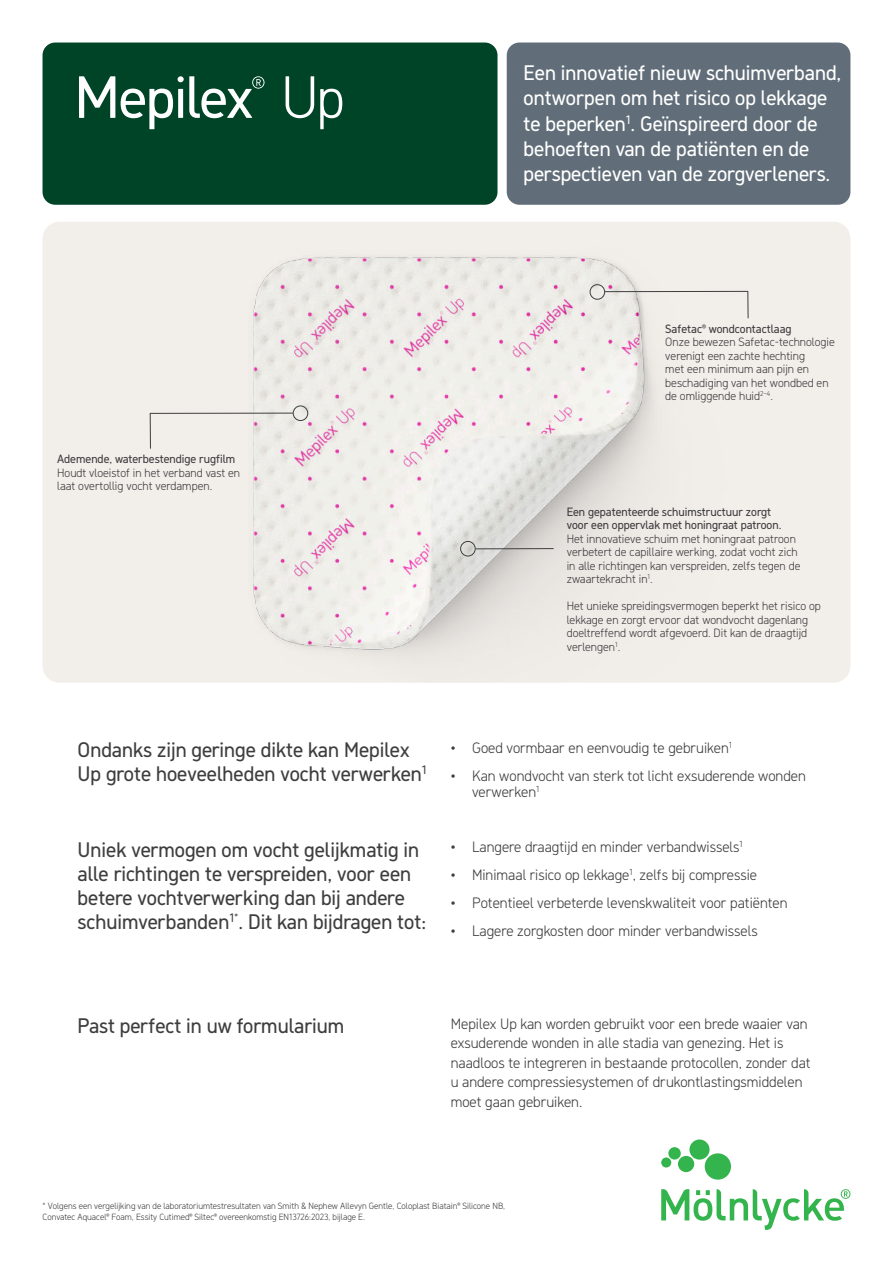
<style>
.page{position:relative;width:893px;height:1263px;background:#fff}
.page>*{position:absolute;margin:0;border:0;box-sizing:border-box;transform-origin:0 0}
.t1{font:21px/24px "Molnlycke Sans";color:#3e3e3f}
.t2{font:21px/25.2px "Molnlycke Sans";color:#fff}
.t3{font:300 15px/19.5px "Molnlycke Sans";color:#3e3e3f}
.t4{font:300 12px/13.5px "Molnlycke Sans";color:#3e3e3f}
.t5{font:12px/13.5px "Molnlycke Sans";color:#3e3e3f}
.t6{font:300 9px/10.8px "Molnlycke Sans";color:#3e3e3f}
</style>
<div class="page">
<div style="left:43px;top:43px;width:454px;height:162px;background:#004427;border-radius:13px"></div>
<div style="left:507px;top:43px;width:343px;height:162px;background:#616e79;border-radius:13px"></div>
<svg style="left:661px;top:1139px;width:189px;height:91px"></svg>
<svg style="left:79px;top:76px;width:36px;height:42px"></svg>
<svg style="left:121px;top:76px;width:143px;height:53px"></svg>
<svg style="left:286px;top:76px;width:28px;height:42px"></svg>
<svg style="left:320px;top:89px;width:22px;height:40px"></svg>
<div style="left:43px;top:222px;width:807px;height:461px;background:#f2eeea;border-radius:17px"></div>
<img style="left:149px;top:257px;width:600px;height:397px">
<div style="left:590px;top:284px;width:15px;height:16px;border:1px solid #3e3e3f;border-radius:50%"></div>
<svg style="left:747px;top:292px;width:1px;height:26px"></svg>
<hr style="left:150px;top:413px;width:1px;height:36px;background:#3e3e3f">
<div style="left:293px;top:406px;width:15px;height:15px;border:1px solid #3e3e3f;border-radius:50%"></div>
<div style="left:460px;top:541px;width:15px;height:15px;border:1px solid #3e3e3f;border-radius:50%"></div>
<hr style="left:475px;top:548px;width:79px;height:1px;background:#3e3e3f">
<hr style="left:150px;top:413px;width:143px;height:1px;background:#3e3e3f">
<hr style="left:605px;top:291px;width:143px;height:1px;background:#3e3e3f">
<h1 class="t2" style="left:524px;top:62px;width:319px">Een innovatief nieuw schuimverband, ontworpen om het risico op lekkage te beperken<sup>1</sup>. Geïnspireerd door de behoeften van de patiënten en de perspectieven van de zorgverleners.</h1>
<p class="t5" style="left:57px;top:453px;width:180px">Ademende, waterbestendige rugfilm</p>
<p class="t4" style="left:57px;top:467px;width:184px">Houdt vloeistof in het verband vast en laat overtollig vocht verdampen.</p>
<p class="t5" style="left:665px;top:323px;width:128px">Safetac® wondcontactlaag</p>
<p class="t4" style="left:665px;top:336px;width:171px">Onze bewezen Safetac-technologie verenigt een zachte hechting<br>met een minimum aan pijn en beschadiging van het wondbed en de omliggende huid<sup>2–4</sup>.</p>
<p class="t5" style="left:567px;top:505px;width:216px">Een gepatenteerde schuimstructuur zorgt voor een oppervlak met honingraat patroon.</p>
<p class="t4" style="left:567px;top:532px;width:235px">Het innovatieve schuim met honingraat patroon verbetert de capillaire werking, zodat vocht zich in alle richtingen kan verspreiden, zelfs tegen de zwaartekracht in<sup>1</sup>.</p>
<p class="t4" style="left:567px;top:600px;width:256px">Het unieke spreidingsvermogen beperkt het risico op lekkage en zorgt ervoor dat wondvocht dagenlang doeltreffend wordt afgevoerd. Dit kan de draagtijd verlengen<sup>1</sup>.</p>
<h1 class="t1" style="left:78px;top:739px;width:351px">Ondanks zijn geringe dikte kan Mepilex<br>Up grote hoeveelheden vocht verwerken<sup>1</sup></h1>
<p class="t3" style="left:451px;top:739px;width:283px">• Goed vormbaar en eenvoudig te gebruiken<sup>1</sup></p>
<p class="t3" style="left:472px;top:769px;width:335px;line-height:16.5px;text-indent:-21px">• Kan wondvocht van sterk tot licht exsuderende wonden verwerken<sup>1</sup></p>
<h1 class="t1" style="left:78px;top:839px;width:350px">Uniek vermogen om vocht gelijkmatig in alle richtingen te verspreiden, voor een betere vochtverwerking dan bij andere schuimverbanden<sup>1*</sup>. Dit kan bijdragen tot:</h1>
<p class="t3" style="left:451px;top:838px;width:293px">• Langere draagtijd en minder verbandwissels<sup>1</sup></p>
<p class="t3" style="left:451px;top:866px;width:308px">• Minimaal risico op lekkage<sup>1</sup>, zelfs bij compressie</p>
<p class="t3" style="left:451px;top:894px;width:338px">• Potentieel verbeterde levenskwaliteit voor patiënten</p>
<p class="t3" style="left:451px;top:922px;width:308px">• Lagere zorgkosten door minder verbandwissels</p>
<h1 class="t1" style="left:78px;top:1015px;width:268px">Past perfect in uw formularium</h1>
<p class="t3" style="left:451px;top:1015px;width:361px">Mepilex Up kan worden gebruikt voor een brede waaier van exsuderende wonden in alle stadia van genezing. Het is naadloos te integreren in bestaande protocollen, zonder dat u andere compressiesystemen of drukontlastingsmiddelen moet gaan gebruiken.</p>
<p class="t6" style="left:43px;top:1201px;width:464px">* Volgens een vergelijking van de laboratoriumtestresultaten van Smith &amp; Nephew Allevyn Gentle, Coloplast Biatain® Silicone NB,<br>Convatec Aquacel® Foam, Essity Cutimed® Siltec® overeenkomstig EN13726:2023, bijlage E.</p>
</div>
